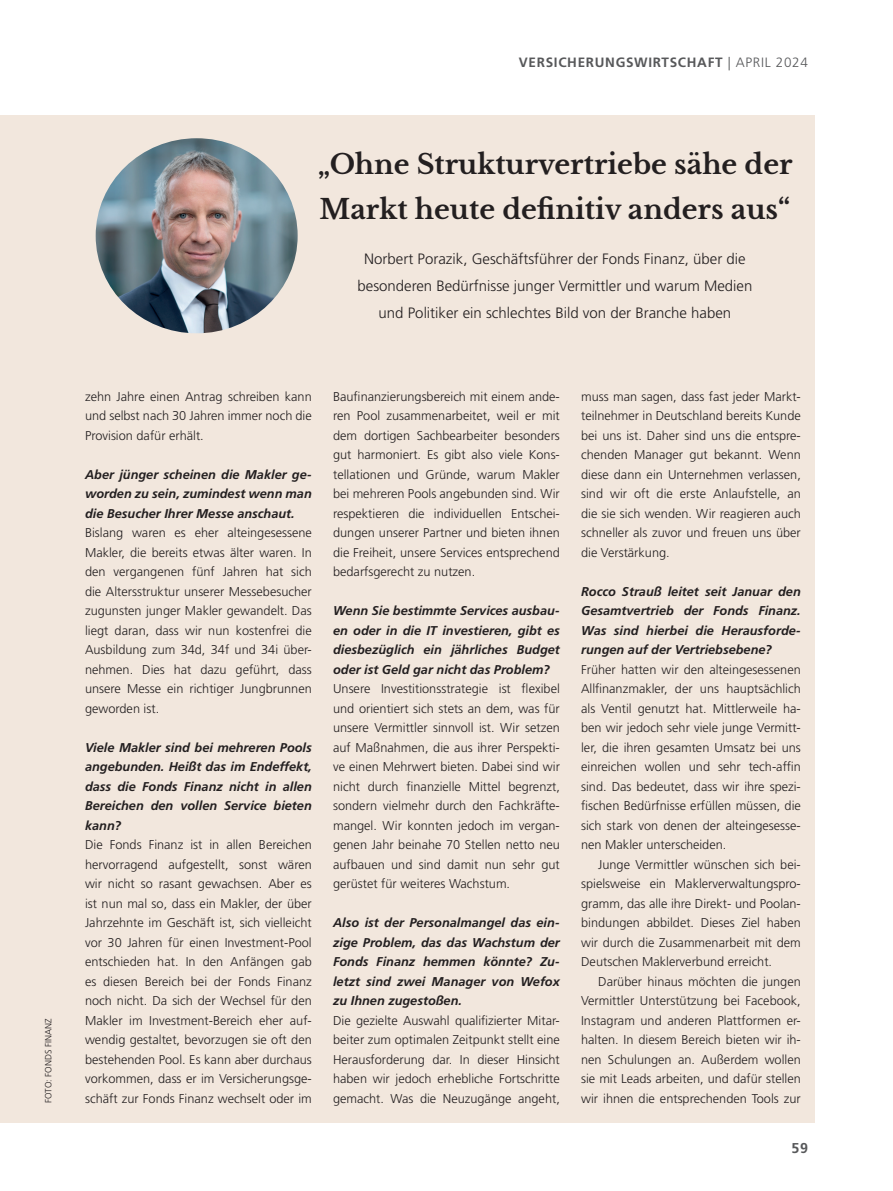
<style>
.page{position:relative;width:893px;height:1191px;background:#fff}
.page>*{position:absolute;margin:0;border:0;box-sizing:border-box;transform-origin:0 0}
.titel{font:700 27px/45px "Libre Baskerville";color:#231f20}
.untertitel{font:300 15px/27px "Frutiger LT Pro";color:#231f20;text-align:center}
.t1{font:700 14.25px "Frutiger LT Pro";color:#57585a}
.kolumnentitel_rechts{font:700 13.5px "Frutiger LT Pro";letter-spacing:.05em;color:#57585a}
.grundtext_ohne_einzug{font:300 12.75px/19.5px "Frutiger LT Pro";color:#231f20;text-align:justify}
.interview_frage{font:italic 700 12.75px/19.5px "Frutiger LT Pro";color:#231f20;text-align:justify}
.grundtext_mit_einzug{font:300 12.75px/19.5px "Frutiger LT Pro";color:#231f20;text-align:justify}
.abbildung_quelle{font:300 9px "Frutiger LT Pro";color:#231f20}
.s1{font-weight:300}
</style>
<div class="page">
<div style="left:0;top:115px;width:814px;height:1007px;background:#f2e7dd"></div>
<img style="left:96px;top:138px;width:202px;height:195px">
<p class="abbildung_quelle" style="left:43px;top:1103px;width:86px;rotate:-90deg">FOTO: FONDS FINANZ</p>
<p class="kolumnentitel_rechts" style="left:519px;top:55px;width:290px">VERSICHERUNGSWIRTSCHAFT <span class="s1">| APRIL 2024</span></p>
<p class="titel" style="left:318px;top:142px;width:476px">„Ohne Strukturvertriebe sähe der<br>Markt heute definitiv anders aus“</p>
<p class="untertitel" style="left:357px;top:245px;width:396px">Norbert Porazik, Geschäftsführer der Fonds Finanz, über die besonderen Bedürfnisse junger Vermittler und warum Medien und Politiker ein schlechtes Bild von der Branche haben</p>
<p class="grundtext_ohne_einzug" style="left:85px;top:386px;width:228px">zehn Jahre einen Antrag schreiben kann und selbst nach 30 Jahren immer noch die Provision dafür erhält.</p>
<p class="interview_frage" style="left:85px;top:464px;width:228px">Aber jünger scheinen die Makler ge&shy;worden zu sein, zumindest wenn man die Besucher Ihrer Messe anschaut.</p>
<p class="grundtext_ohne_einzug" style="left:85px;top:523px;width:228px">Bislang waren es eher alteingesessene Makler, die bereits etwas älter waren. In den vergangenen fünf Jahren hat sich die Altersstruktur unserer Messebesucher zugunsten junger Makler gewandelt. Das liegt daran, dass wir nun kostenfrei die Ausbildung zum 34d, 34f und 34i über&shy;nehmen. Dies hat dazu geführt, dass unsere Messe ein richtiger Jungbrunnen geworden ist.</p>
<p class="interview_frage" style="left:85px;top:737px;width:228px">Viele Makler sind bei mehreren Pools angebunden. Heißt das im Endeffekt, dass die Fonds Finanz nicht in allen Bereichen den vollen Service bieten kann?</p>
<p class="grundtext_ohne_einzug" style="left:85px;top:835px;width:228px">Die Fonds Finanz ist in allen Bereichen hervorragend aufgestellt, sonst wären wir nicht so rasant gewachsen. Aber es ist nun mal so, dass ein Makler, der über Jahrzehnte im Geschäft ist, sich vielleicht vor 30 Jahren für einen Investment-Pool entschieden hat. In den Anfängen gab es diesen Bereich bei der Fonds Finanz noch nicht. Da sich der Wechsel für den Makler im Investment-Bereich eher auf&shy;wendig gestaltet, bevorzugen sie oft den bestehenden Pool. Es kann aber durchaus vorkommen, dass er im Versicherungsge&shy;schäft zur Fonds Finanz wechselt oder im</p>
<p class="grundtext_ohne_einzug" style="left:333px;top:386px;width:228px">Baufinanzierungsbereich mit einem ande&shy;ren Pool zusammenarbeitet, weil er mit dem dortigen Sachbearbeiter besonders gut harmoniert. Es gibt also viele Kons&shy;tellationen und Gründe, warum Makler bei mehreren Pools angebunden sind. Wir respektieren die individuellen Entschei&shy;dungen unserer Partner und bieten ihnen die Freiheit, unsere Services entsprechend bedarfsgerecht zu nutzen.</p>
<p class="interview_frage" style="left:333px;top:601px;width:228px">Wenn Sie bestimmte Services ausbau&shy;en oder in die IT investieren, gibt es diesbezüglich ein jährliches Budget oder ist Geld gar nicht das Problem?</p>
<p class="grundtext_ohne_einzug" style="left:333px;top:679px;width:228px">Unsere Investitionsstrategie ist flexibel und orientiert sich stets an dem, was für unsere Vermittler sinnvoll ist. Wir setzen auf Maßnahmen, die aus ihrer Perspekti&shy;ve einen Mehrwert bieten. Dabei sind wir nicht durch finanzielle Mittel begrenzt, sondern vielmehr durch den Fachkräfte&shy;mangel. Wir konnten jedoch im vergan&shy;genen Jahr beinahe 70 Stellen netto neu aufbauen und sind damit nun sehr gut gerüstet für weiteres Wachstum.</p>
<p class="interview_frage" style="left:333px;top:913px;width:228px">Also ist der Personalmangel das ein&shy;zige Problem, das das Wachstum der Fonds Finanz hemmen könnte? Zu&shy;letzt sind zwei Manager von Wefox zu Ihnen zugestoßen.</p>
<p class="grundtext_ohne_einzug" style="left:333px;top:1010px;width:228px">Die gezielte Auswahl qualifizierter Mitar&shy;beiter zum optimalen Zeitpunkt stellt eine Herausforderung dar. In dieser Hinsicht haben wir jedoch erhebliche Fortschritte gemacht. Was die Neuzugänge angeht,</p>
<p class="grundtext_ohne_einzug" style="left:581px;top:386px;width:221px">muss man sagen, dass fast jeder Markt&shy;teilnehmer in Deutschland bereits Kunde bei uns ist. Daher sind uns die entspre&shy;chenden Manager gut bekannt. Wenn diese dann ein Unternehmen verlassen, sind wir oft die erste Anlaufstelle, an die sie sich wenden. Wir reagieren auch schneller als zuvor und freuen uns über die Verstärkung.</p>
<p class="interview_frage" style="left:581px;top:581px;width:221px">Rocco Strauß leitet seit Januar den Gesamtvertrieb der Fonds Finanz.<br>Was sind hierbei die Herausforde&shy;rungen auf der Vertriebsebene?</p>
<p class="grundtext_ohne_einzug" style="left:581px;top:659px;width:221px">Früher hatten wir den alteingesessenen Allfinanzmakler, der uns hauptsächlich als Ventil genutzt hat. Mittlerweile ha&shy;ben wir jedoch sehr viele junge Vermitt&shy;ler, die ihren gesamten Umsatz bei uns einreichen wollen und sehr tech-affin sind. Das bedeutet, dass wir ihre spezi&shy;fischen Bedürfnisse erfüllen müssen, die sich stark von denen der alteingesesse&shy;nen Makler unterscheiden.</p>
<p class="grundtext_mit_einzug" style="left:581px;top:854px;width:221px;text-indent:17px">Junge Vermittler wünschen sich bei&shy;spielsweise ein Maklerverwaltungspro&shy;gramm, das alle ihre Direkt- und Poolan&shy;bindungen abbildet. Dieses Ziel haben wir durch die Zusammenarbeit mit dem Deutschen Maklerverbund erreicht.</p>
<p class="grundtext_mit_einzug" style="left:581px;top:971px;width:221px;text-indent:17px">Darüber hinaus möchten die jungen Vermittler Unterstützung bei Facebook, Instagram und anderen Plattformen er&shy;halten. In diesem Bereich bieten wir ih&shy;nen Schulungen an. Außerdem wollen sie mit Leads arbeiten, und dafür stellen wir ihnen die entsprechenden Tools zur</p>
<p class="t1" style="left:791px;top:1139px;width:18px">59</p>
</div>
